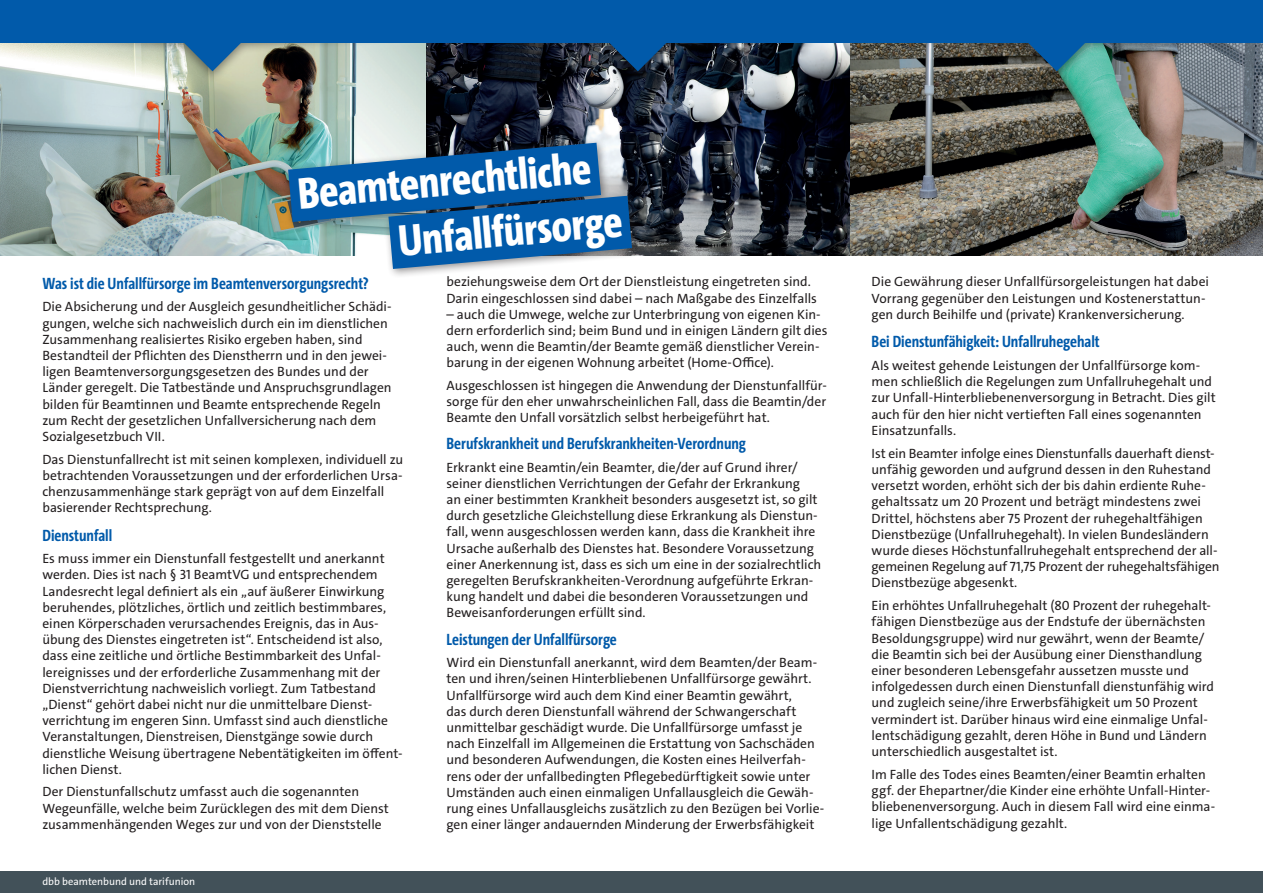
<style>
.page{position:relative;width:1263px;height:893px;background:#fff}
.page>*{position:absolute;margin:0;border:0;box-sizing:border-box;transform-origin:0 0}
.t1{font:800 45px/55.5px "The Sans Cd LF8";color:#fff}
.t2{font:700 16.5px "The Sans Cd LF7";color:#015aaa}
.t3{font:13.5px/16.2px "The Sans C4 s";color:#231f20}
.t4{font:10.5px "The Sans C4 s";color:#fff}
</style>
<div class="page">
<img style="left:425px;top:42px;width:425px;height:213px">
<img style="left:0;top:42px;width:425px;height:213px">
<div style="left:6px;top:0;width:413px;height:83px;background:#231f20;opacity:.5"></div>
<svg style="left:15px;top:42px;width:395px;height:29px;background:#a6b5b1"></svg>
<div style="left:0;top:872px;width:1263px;height:21px;background:#425159"></div>
<img style="left:850px;top:83px;width:413px;height:172px">
<div style="left:850px;top:0;width:413px;height:83px;background:#231f20;opacity:.5"></div>
<img style="left:859px;top:42px;width:395px;height:29px">
<div style="left:431px;top:0;width:413px;height:83px;background:#231f20;opacity:.5"></div>
<svg style="left:440px;top:42px;width:395px;height:29px;background:#273546"></svg>
<div style="left:0;top:0;width:1263px;height:42px;background:#015aaa"></div>
<img style="left:234px;top:112px;width:422px;height:141px">
<svg style="left:334px;top:165px;width:353px;height:111px;background:#3c74a5"></svg>
<h1 class="t1" style="left:391px;top:156px;width:226px;text-indent:-96px;rotate:-5deg">Beamtenrechtliche<br>Unfallfürsorge</h1>
<p class="t2" style="left:42px;top:273px;width:328px">Was ist die Unfallfürsorge im Beamtenversorgungsrecht?</p>
<p class="t3" style="left:42px;top:299px;width:351px">Die Absicherung und der Ausgleich gesundheitlicher Schädi&shy;gungen, welche sich nachweislich durch ein im dienstlichen Zusammenhang realisiertes Risiko ergeben haben, sind Bestandteil der Pflichten des Dienstherrn und in den jewei&shy;ligen Beamtenversorgungsgesetzen des Bundes und der Länder geregelt. Die Tatbestände und Anspruchsgrundlagen bilden für Beamtinnen und Beamte entsprechende Regeln zum Recht der gesetzlichen Unfallversicherung nach dem Sozialgesetzbuch VII.</p>
<p class="t3" style="left:42px;top:451px;width:362px">Das Dienstunfallrecht ist mit seinen komplexen, individuell zu betrachtenden Voraussetzungen und der erforderlichen Ursa&shy;chenzusammenhänge stark geprägt von auf dem Einzelfall basierender Rechtsprechung.</p>
<p class="t2" style="left:42px;top:524px;width:71px">Dienstunfall</p>
<p class="t3" style="left:42px;top:551px;width:362px">Es muss immer ein Dienstunfall festgestellt und anerkannt werden. Dies ist nach § 31 BeamtVG und entsprechendem Landesrecht legal definiert als ein „auf äußerer Einwirkung beruhendes, plötzliches, örtlich und zeitlich bestimmbares, einen Körperschaden verursachendes Ereignis, das in Aus&shy;übung des Dienstes eingetreten ist“. Entscheidend ist also, dass eine zeitliche und örtliche Bestimmbarkeit des Unfal&shy;lereignisses und der erforderliche Zusammenhang mit der Dienstverrichtung nachweislich vorliegt. Zum Tatbestand „Dienst“ gehört dabei nicht nur die unmittelbare Dienst&shy;verrichtung im engeren Sinn. Umfasst sind auch dienstliche Veranstaltungen, Dienstreisen, Dienstgänge sowie durch dienstliche Weisung übertragene Nebentätigkeiten im öffent&shy;lichen Dienst.</p>
<p class="t3" style="left:42px;top:784px;width:348px">Der Dienstunfallschutz umfasst auch die sogenannten<br>Wegeunfälle, welche beim Zurücklegen des mit dem Dienst zusammenhängenden Weges zur und von der Dienststelle</p>
<p class="t4" style="left:43px;top:875px;width:154px">dbb beamtenbund und tarifunion</p>
<p class="t3" style="left:446px;top:274px;width:372px">beziehungsweise dem Ort der Dienstleistung eingetreten sind.<br>Darin eingeschlossen sind dabei – nach Maßgabe des Einzelfalls</p>
<p class="t3" style="left:446px;top:306px;width:383px">– auch die Umwege, welche zur Unterbringung von eigenen Kin&shy;dern erforderlich sind; beim Bund und in einigen Ländern gilt dies auch, wenn die Beamtin/der Beamte gemäß dienstlicher Verein&shy;barung in der eigenen Wohnung arbeitet (Home-Office).</p>
<p class="t3" style="left:446px;top:377px;width:382px;text-align:justify">Ausgeschlossen ist hingegen die Anwendung der Dienstunfallfür&shy;sorge für den eher unwahrscheinlichen Fall, dass die Beamtin/der Beamte den Unfall vorsätzlich selbst herbeigeführt hat.</p>
<p class="t2" style="left:446px;top:433px;width:301px">Berufskrankheit und Berufskrankheiten-Verordnung</p>
<p class="t3" style="left:446px;top:459px;width:376px">Erkrankt eine Beamtin/ein Beamter, die/der auf Grund ihrer/ seiner dienstlichen Verrichtungen der Gefahr der Erkrankung<br>an einer bestimmten Krankheit besonders ausgesetzt ist, so gilt durch gesetzliche Gleichstellung diese Erkrankung als Dienstun&shy;fall, wenn ausgeschlossen werden kann, dass die Krankheit ihre Ursache außerhalb des Dienstes hat. Besondere Voraussetzung einer Anerkennung ist, dass es sich um eine in der sozialrechtlich geregelten Berufskrankheiten-Verordnung aufgeführte Erkran&shy;kung handelt und dabei die besonderen Voraussetzungen und Beweisanforderungen erfüllt sind.</p>
<p class="t2" style="left:446px;top:629px;width:172px">Leistungen der Unfallfürsorge</p>
<p class="t3" style="left:446px;top:655px;width:379px">Wird ein Dienstunfall anerkannt, wird dem Beamten/der Beam&shy;ten und ihren/seinen Hinterbliebenen Unfallfürsorge gewährt.<br>Unfallfürsorge wird auch dem Kind einer Beamtin gewährt,<br>das durch deren Dienstunfall während der Schwangerschaft unmittelbar geschädigt wurde. Die Unfallfürsorge umfasst je nach Einzelfall im Allgemeinen die Erstattung von Sachschäden und besonderen Aufwendungen, die Kosten eines Heilverfah&shy;rens oder der unfallbedingten Pflegebedürftigkeit sowie unter Umständen auch einen einmaligen Unfallausgleich die Gewäh&shy;rung eines Unfallausgleichs zusätzlich zu den Bezügen bei Vorlie&shy;gen einer länger andauernden Minderung der Erwerbsfähigkeit</p>
<p class="t3" style="left:872px;top:274px;width:339px">Die Gewährung dieser Unfallfürsorgeleistungen hat dabei<br>Vorrang gegenüber den Leistungen und Kostenerstattun&shy;gen durch Beihilfe und (private) Krankenversicherung.</p>
<p class="t2" style="left:872px;top:331px;width:230px">Bei Dienstunfähigkeit: Unfallruhegehalt</p>
<p class="t3" style="left:872px;top:357px;width:346px">Als weitest gehende Leistungen der Unfallfürsorge kom&shy;men schließlich die Regelungen zum Unfallruhegehalt und zur Unfall-Hinterbliebenenversorgung in Betracht. Dies gilt auch für den hier nicht vertieften Fall eines sogenannten Einsatzunfalls.</p>
<p class="t3" style="left:872px;top:445px;width:350px">Ist ein Beamter infolge eines Dienstunfalls dauerhaft dienst&shy;unfähig geworden und aufgrund dessen in den Ruhestand versetzt worden, erhöht sich der bis dahin erdiente Ruhe&shy;gehaltssatz um 20 Prozent und beträgt mindestens zwei Drittel, höchstens aber 75 Prozent der ruhegehaltfähigen Dienstbezüge (Unfallruhegehalt). In vielen Bundesländern wurde dieses Höchstunfallruhegehalt entsprechend der all&shy;gemeinen Regelung auf 71,75 Prozent der ruhegehaltsfähigen Dienstbezüge abgesenkt.</p>
<p class="t3" style="left:872px;top:598px;width:344px">Ein erhöhtes Unfallruhegehalt (80 Prozent der ruhegehalt&shy;fähigen Dienstbezüge aus der Endstufe der übernächsten Besoldungsgruppe) wird nur gewährt, wenn der Beamte/ die Beamtin sich bei der Ausübung einer Diensthandlung einer besonderen Lebensgefahr aussetzen musste und infolgedessen durch einen Dienstunfall dienstunfähig wird und zugleich seine/ihre Erwerbsfähigkeit um 50 Prozent vermindert ist. Darüber hinaus wird eine einmalige Unfal&shy;lentschädigung gezahlt, deren Höhe in Bund und Ländern unterschiedlich ausgestaltet ist.</p>
<p class="t3" style="left:872px;top:766px;width:345px">Im Falle des Todes eines Beamten/einer Beamtin erhalten ggf. der Ehepartner/die Kinder eine erhöhte Unfall-Hinter&shy;bliebenenversorgung. Auch in diesem Fall wird eine einma&shy;lige Unfallentschädigung gezahlt.</p>
</div>
